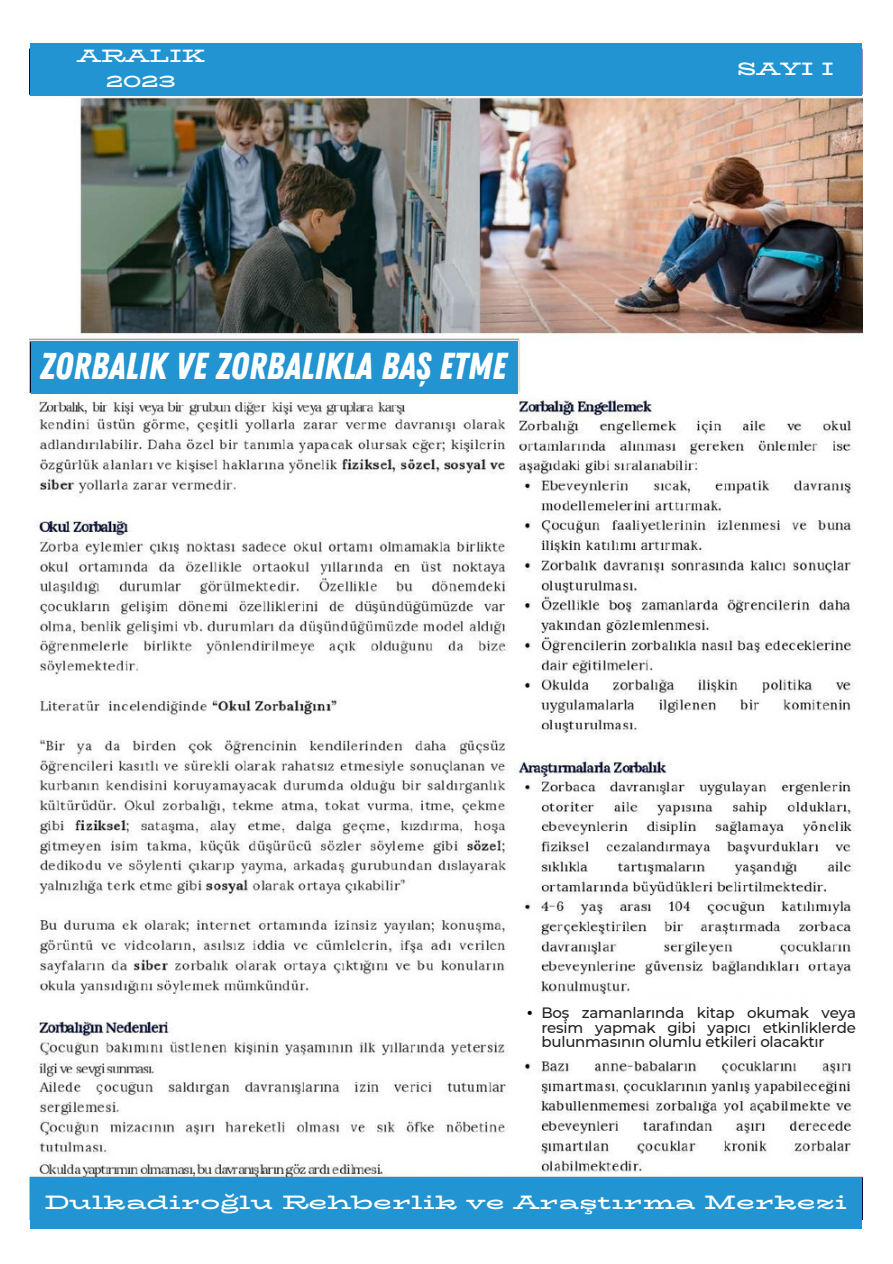
<style>
.page{position:relative;width:893px;height:1264px;background:#fff}
.page>*{position:absolute;margin:0;border:0;box-sizing:border-box;transform-origin:0 0}
.t1{font:37.5px "Zing Rust Base";color:#fff}
.t2{font:500 30px "Montserrat";color:#000}
.t3{font:700 19.5px "Bio Rhyme Expanded";color:#fff}
.t4{font:700 18px/24.8px "Bio Rhyme Expanded";color:#fff;text-align:center}
.t5{font:500 15px/14.5px "Montserrat";letter-spacing:-.015em;color:#212121;text-align:justify}
</style>
<div class="page">
<img style="left:30px;top:43px;width:832px;height:1176px">
<svg style="left:516px;top:998px;width:346px;height:62px"></svg>
<div style="left:30px;top:43px;width:831px;height:53px;background:#2294d1"></div>
<div style="left:31px;top:1177px;width:831px;height:52px;background:#2294d1"></div>
<div style="left:31px;top:341px;width:486px;height:53px;background:#2294d1"></div>
<p class="t4" style="left:77px;top:44px;width:129px">ARALIK<br>2023</p>
<p class="t1" style="left:40px;top:344px;width:467px">ZORBALIK VE ZORBALIKLA BAŞ ETME</p>
<p class="t4" style="left:736px;top:56px;width:99px">SAYI I</p>
<p class="t2" style="left:526px;top:986px;width:8px">.</p>
<p class="t5" style="left:541px;top:1005px;width:316px">Boş zamanlarında kitap okumak veya resi m yapmak gi bi yapıcı etki nli klerde bulunmasının olumlu etkileri olacaktır</p>
<p class="t3" style="left:44px;top:1186px;width:801px">Dulkadiroğlu Rehberlik ve Araştırma Merkezi</p>
</div>
